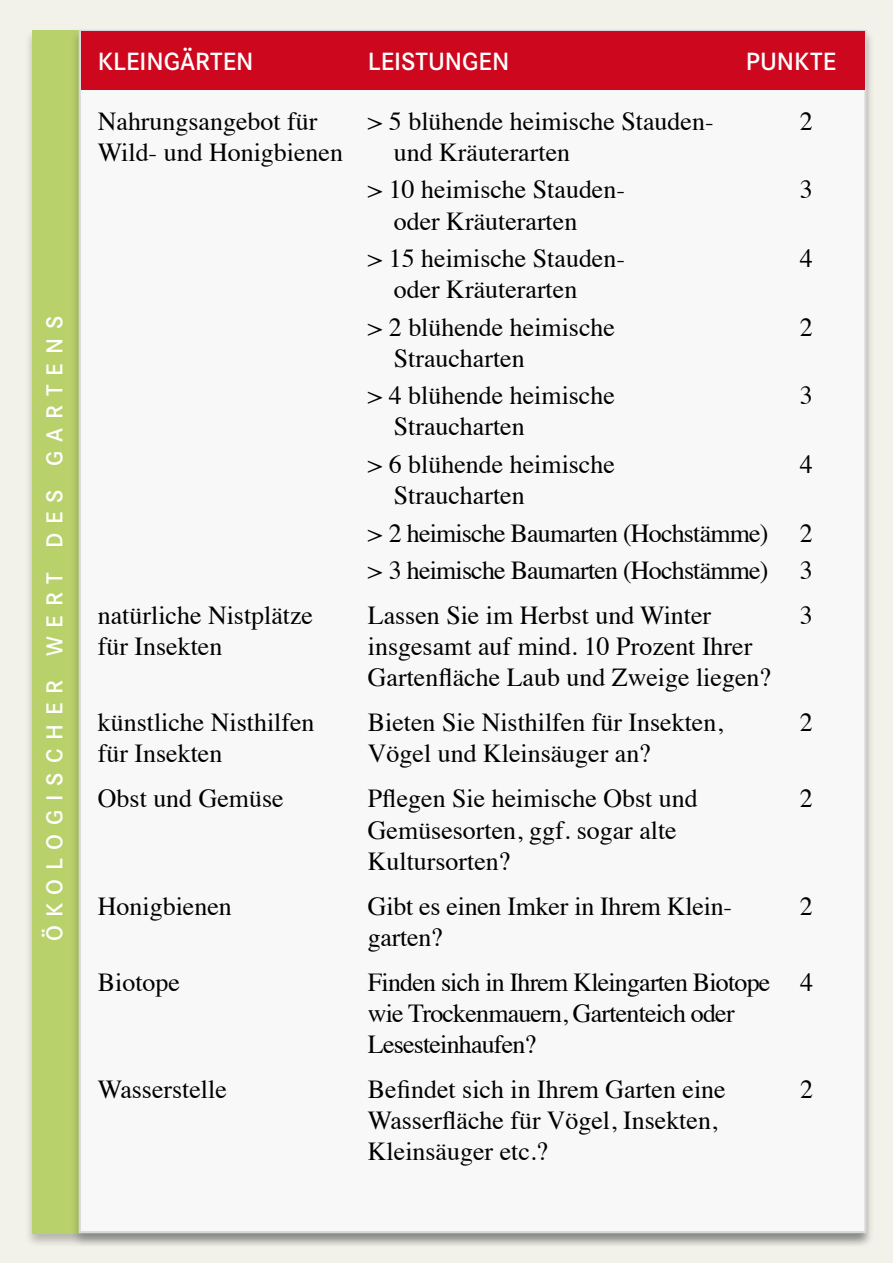
<style>
.page{position:relative;width:893px;height:1263px;background:#f2f2ea}
.page>*{position:absolute;margin:0;border:0;box-sizing:border-box;transform-origin:0 0}
.t1{font:25.95px/37.5px "Times";color:#000}
.t2{font:25.95px/37.5px "Times";letter-spacing:-.03em;color:#000}
.t3{font:600 25.95px "Corporate S";color:#fff}
.t4{font:600 24px "Corporate S";letter-spacing:.37em;color:#fff}
</style>
<div class="page">
<div style="left:32px;top:30px;width:831px;height:1203px;background:#b8d16b"></div>
<div style="left:70px;top:28px;width:804px;height:1220px;background:#000;opacity:.25"></div>
<div style="left:79px;top:30px;width:788px;height:1203px;background:#f8f8f8;border:2px solid #d7d8d9"></div>
<div style="left:81px;top:32px;width:784px;height:58px;background:#cd071e"></div>
<p class="t4" style="left:41px;top:941px;width:627px;rotate:-90deg">ÖKOLOGISCHER WERT DES GARTENS</p>
<p class="t3" style="left:98px;top:46px;width:157px">KLEINGÄRTEN</p>
<p class="t3" style="left:368px;top:46px;width:143px">LEISTUNGEN</p>
<p class="t3" style="left:746px;top:46px;width:92px">PUNKTE</p>
<p class="t1" style="left:98px;top:100px;width:221px">Nahrungsangebot für</p>
<p class="t1" style="left:368px;top:100px;width:347px">&gt; 5 blühende heimische Stauden-</p>
<p class="t1" style="left:800px;top:100px;width:14px">2</p>
<p class="t1" style="left:98px;top:131px;width:247px">Wild- und Honigbienen</p>
<p class="t1" style="left:368px;top:131px;width:259px;text-indent:26px">und Kräuterarten<br>&gt; 10 heimische Stauden-</p>
<p class="t1" style="left:800px;top:169px;width:14px">3</p>
<p class="t1" style="left:368px;top:200px;width:259px;text-indent:26px">oder Kräuterarten<br>&gt; 15 heimische Stauden-</p>
<p class="t1" style="left:368px;top:268px;width:249px;text-align:center">oder Kräuterarten<br>&gt; 2 blühende heimische</p>
<p class="t1" style="left:368px;top:337px;width:249px;text-indent:26px">Straucharten<br>&gt; 4 blühende heimische</p>
<p class="t1" style="left:800px;top:237px;width:14px">4</p>
<p class="t1" style="left:800px;top:306px;width:14px">2</p>
<p class="t1" style="left:800px;top:375px;width:14px">3</p>
<p class="t1" style="left:368px;top:406px;width:249px;text-indent:26px">Straucharten<br>&gt; 6 blühende heimische</p>
<p class="t1" style="left:800px;top:443px;width:14px">4</p>
<p class="t2" style="left:368px;top:474px;width:447px;text-indent:26px">Straucharten<br>&gt; 2 heimische Baumarten (Hochstämme) 2 &gt; 3 heimische Baumarten (Hochstämme) 3</p>
<p class="t1" style="left:98px;top:594px;width:217px">natürliche Nistplätze</p>
<p class="t1" style="left:368px;top:594px;width:345px">Lassen Sie im Herbst und Winter</p>
<p class="t1" style="left:800px;top:594px;width:14px">3</p>
<p class="t1" style="left:98px;top:625px;width:126px">für Insekten</p>
<p class="t1" style="left:368px;top:629px;width:405px;line-height:31px">insgesamt auf mind. 10 Prozent Ihrer<br>Gartenfläche Laub und Zweige liegen?</p>
<p class="t1" style="left:98px;top:702px;width:218px">künstliche Nisthilfen</p>
<p class="t1" style="left:368px;top:702px;width:356px">Bieten Sie Nisthilfen für Insekten,</p>
<p class="t1" style="left:800px;top:702px;width:14px">2</p>
<p class="t1" style="left:98px;top:733px;width:126px">für Insekten</p>
<p class="t1" style="left:368px;top:733px;width:284px">Vögel und Kleinsäuger an?</p>
<p class="t1" style="left:98px;top:778px;width:187px">Obst und Gemüse</p>
<p class="t1" style="left:368px;top:778px;width:331px">Pflegen Sie heimische Obst und</p>
<p class="t1" style="left:800px;top:778px;width:14px">2</p>
<p class="t1" style="left:368px;top:812px;width:310px;line-height:31px">Gemüsesorten, ggf. sogar alte<br>Kultursorten?</p>
<p class="t1" style="left:98px;top:885px;width:135px">Honigbienen</p>
<p class="t1" style="left:368px;top:885px;width:366px">Gibt es einen Imker in Ihrem Klein-</p>
<p class="t1" style="left:800px;top:885px;width:14px">2</p>
<p class="t1" style="left:368px;top:916px;width:76px">garten?</p>
<p class="t1" style="left:98px;top:961px;width:84px">Biotope</p>
<p class="t2" style="left:368px;top:964px;width:446px;line-height:31px">Finden sich in Ihrem Kleingarten Biotope 4 wie Trockenmauern, Gartenteich oder<br>Lesesteinhaufen?</p>
<p class="t1" style="left:98px;top:1068px;width:130px">Wasserstelle</p>
<p class="t1" style="left:368px;top:1068px;width:359px">Befindet sich in Ihrem Garten eine</p>
<p class="t1" style="left:800px;top:1068px;width:14px">2</p>
<p class="t1" style="left:368px;top:1102px;width:351px;line-height:31px">Wasserfläche für Vögel, Insekten,<br>Kleinsäuger etc.?</p>
</div>
